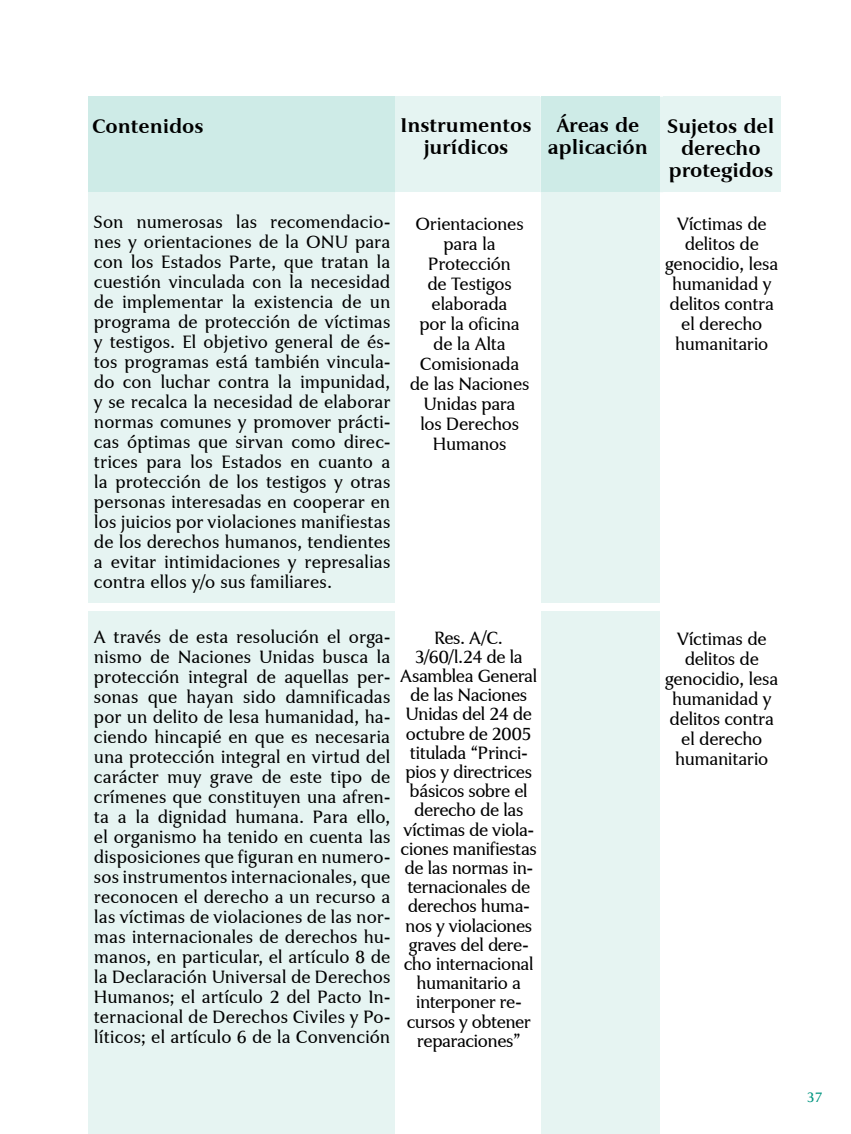
<style>
.page{position:relative;width:851px;height:1134px;background:#fff}
.page>*{position:absolute;margin:0;border:0;box-sizing:border-box;transform-origin:0 0}
.t1{font:20px/22px "Jaguar JC Bold";color:#000;text-align:center}
.t2{font:18px/20px "Jaguar JC Book";letter-spacing:-.02em;color:#000;text-align:center}
.t3{font:14px "Jaguar JC Book";color:#009580}
</style>
<div class="page">
<div style="left:541px;top:97px;width:118px;height:1037px;background:#e6f4f2"></div>
<div style="left:88px;top:97px;width:306px;height:1037px;background:#e6f4f2"></div>
<div style="left:395px;top:97px;width:145px;height:95px;background:#e5f4f2"></div>
<div style="left:663px;top:97px;width:117px;height:95px;background:#e5f4f2"></div>
<div style="left:541px;top:97px;width:118px;height:95px;background:#ceebe7"></div>
<div style="left:88px;top:97px;width:306px;height:95px;background:#ceebe7"></div>
<div style="left:80px;top:603px;width:713px;height:8px;background:#fff"></div>
<p class="t1" style="left:92px;top:116px;width:113px">Contenidos</p>
<p class="t1" style="left:400px;top:115px;width:132px">Instrumentos jurídicos</p>
<p class="t1" style="left:548px;top:115px;width:101px">Áreas de aplicación</p>
<p class="t1" style="left:667px;top:116px;width:108px">Sujetos del derecho protegidos</p>
<p class="t2" style="left:94px;top:212px;width:298px;text-align:justify">Son numerosas las recomendacio&shy;nes y orientaciones de la ONU para con los Estados Parte, que tratan la cuestión vinculada con la necesidad de implementar la existencia de un programa de protección de víctimas y testigos. El objetivo general de és&shy;tos programas está también vincula&shy;do con luchar contra la impunidad, y se recalca la necesidad de elaborar normas comunes y promover prácti&shy;cas óptimas que sirvan como direc&shy;trices para los Estados en cuanto a la protección de los testigos y otras personas interesadas en cooperar en los juicios por violaciones manifiestas de los derechos humanos, tendientes a evitar intimidaciones y represalias contra ellos y/o sus familiares.</p>
<p class="t2" style="left:410px;top:214px;width:121px">Orientaciones para la<br>Protección<br>de Testigos elaborada<br>por la oficina de la Alta<br>Comisionada de las Naciones<br>Unidas para<br>los Derechos<br>Humanos</p>
<p class="t2" style="left:665px;top:214px;width:115px">Víctimas de delitos de genocidio, lesa humanidad y delitos contra el derecho humanitario</p>
<p class="t2" style="left:94px;top:627px;width:298px;text-align:justify">A través de esta resolución el orga&shy;nismo de Naciones Unidas busca la protección integral de aquellas per&shy;sonas que hayan sido damnificadas por un delito de lesa humanidad, ha&shy;ciendo hincapié en que es necesaria una protección integral en virtud del carácter muy grave de este tipo de crímenes que constituyen una afren&shy;ta a la dignidad humana. Para ello, el organismo ha tenido en cuenta las disposiciones que figuran en numero&shy;sos instrumentos internacionales, que reconocen el derecho a un recurso a las víctimas de violaciones de las nor&shy;mas internacionales de derechos hu&shy;manos, en particular, el artículo 8 de la Declaración Universal de Derechos Humanos; el artículo 2 del Pacto In&shy;ternacional de Derechos Civiles y Po&shy;líticos; el artículo 6 de la Convención</p>
<p class="t2" style="left:665px;top:629px;width:115px">Víctimas de delitos de genocidio, lesa humanidad y delitos contra el derecho humanitario</p>
<p class="t2" style="left:400px;top:628px;width:139px;line-height:19.2px">Res. A/C.<br>3/60/l.24 de la<br>Asamblea General de las Naciones<br>Unidas del 24 de octubre de 2005 titulada “Princi&shy;pios y directrices básicos sobre el derecho de las víctimas de viola&shy;ciones manifiestas de las normas in&shy;ternacionales de derechos huma&shy;nos y violaciones graves del dere&shy;cho internacional humanitario a interponer re&shy;cursos y obtener reparaciones”</p>
<p class="t3" style="left:806px;top:1089px;width:17px">37</p>
</div>
